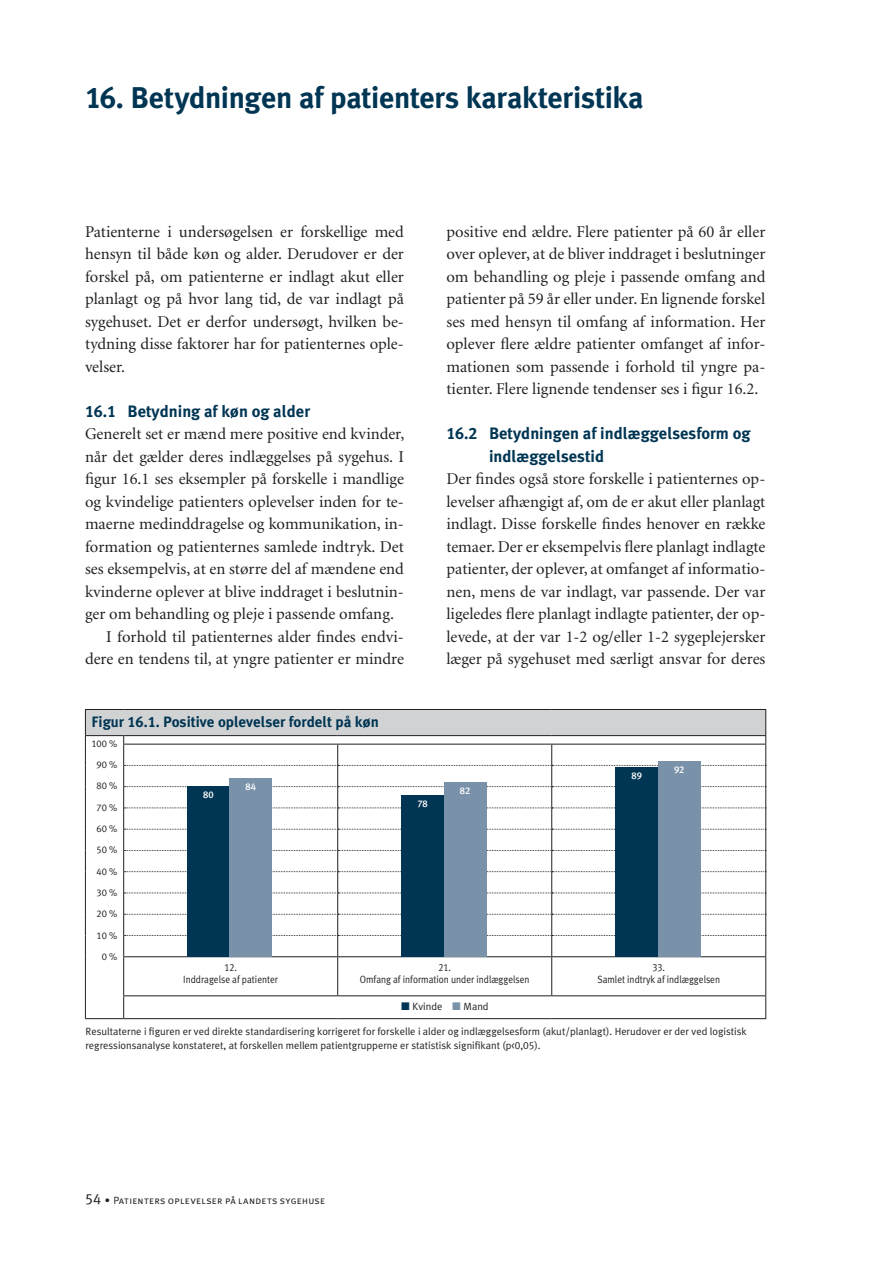
<style>
.page{position:relative;width:893px;height:1263px;background:#fff}
.page>*{position:absolute;margin:0;border:0;box-sizing:border-box;transform-origin:0 0}
.t1{font:700 30px "Ceta";letter-spacing:-.01em;color:#003553}
.t2{font:16.5px/22.5px "Minion";color:#231f20;text-align:justify}
.t3{font:700 16.5px/22.5px "Ceta";color:#003553}
.t4{font:700 15px "Ceta";color:#003553}
.t5{font:10.5px/13.5px "Ceta Normal";color:#231f20}
.t6{font:10.5px/12px "Ceta Normal";color:#231f20;text-align:center;scale:.9 1}
.t7{font:10.5px "Ceta Normal Caps";letter-spacing:.025em;color:#231f20}
.t8{font:9.75px/21.3px "Ceta Normal";color:#231f20;text-align:right}
.t9{font:500 9.75px "Ceta";color:#fff}
.s1{font-family:"Ding 1";color:#003553}
.s2{font-family:"Ding 1";color:#7a92a9}
.s3{font-family:"Ceta Normal";font-size:15px}
.s4{font-family:"Ceta Normal"}
</style>
<div class="page">
<div style="left:85px;top:709px;width:681px;height:27px;background:#d1d2d4"></div>
<hr style="left:85px;top:709px;width:39px;height:1px;background:#231f20">
<hr style="left:124px;top:709px;width:214px;height:1px;background:#231f20">
<hr style="left:338px;top:709px;width:214px;height:1px;background:#231f20">
<hr style="left:552px;top:709px;width:214px;height:1px;background:#231f20">
<hr style="left:85px;top:735px;width:39px;height:1px;background:#231f20">
<svg style="left:85px;top:710px;width:1px;height:247px"></svg>
<hr style="left:85px;top:957px;width:1px;height:39px;background:#231f20">
<hr style="left:123px;top:957px;width:1px;height:38px;background:#231f20">
<hr style="left:337px;top:957px;width:1px;height:38px;background:#231f20">
<hr style="left:551px;top:957px;width:1px;height:38px;background:#231f20">
<hr style="left:765px;top:957px;width:1px;height:38px;background:#231f20">
<svg style="left:85px;top:996px;width:1px;height:22px"></svg>
<hr style="left:123px;top:995px;width:215px;height:1px;background:#231f20">
<svg style="left:123px;top:996px;width:1px;height:22px"></svg>
<hr style="left:338px;top:995px;width:214px;height:1px;background:#231f20">
<hr style="left:552px;top:995px;width:214px;height:1px;background:#231f20">
<svg style="left:765px;top:996px;width:1px;height:22px"></svg>
<hr style="left:85px;top:1018px;width:39px;height:1px;background:#231f20">
<hr style="left:124px;top:1018px;width:214px;height:1px;background:#231f20">
<hr style="left:338px;top:1018px;width:214px;height:1px;background:#231f20">
<hr style="left:552px;top:1018px;width:214px;height:1px;background:#231f20">
<svg style="left:123px;top:710px;width:643px;height:246px"></svg>
<hr style="left:123px;top:956px;width:215px;height:1px;background:#231f20">
<hr style="left:338px;top:956px;width:214px;height:1px;background:#231f20">
<hr style="left:552px;top:956px;width:214px;height:1px;background:#231f20">
<div style="left:615px;top:767px;width:43px;height:190px;background:#003553"></div>
<div style="left:658px;top:761px;width:43px;height:196px;background:#7a92a9"></div>
<div style="left:401px;top:795px;width:43px;height:162px;background:#003553"></div>
<div style="left:444px;top:782px;width:42px;height:175px;background:#7a92a9"></div>
<div style="left:187px;top:786px;width:43px;height:171px;background:#003553"></div>
<div style="left:230px;top:778px;width:42px;height:179px;background:#7a92a9"></div>
<h1 class="t1" style="left:85px;top:81px;width:560px">16. Betydningen af patienters karakteristika</h1>
<p class="t2" style="left:85px;top:221px;width:320px">Patienterne i undersøgelsen er forskellige med hensyn til både køn og alder. Derudover er der forskel på, om patienterne er indlagt akut eller planlagt og på hvor lang tid, de var indlagt på sygehuset. Det er derfor undersøgt, hvilken be&shy;tydning disse faktorer har for patienternes ople&shy;velser.</p>
<p class="t3" style="left:85px;top:399px;width:227px">16.1 Betydning af køn og alder</p>
<p class="t2" style="left:85px;top:423px;width:321px">Generelt set er mænd mere positive end kvinder,</p>
<p class="t2" style="left:85px;top:446px;width:320px">når det gælder deres indlæggelses på sygehus. I</p>
<p class="t2" style="left:85px;top:468px;width:320px">figur 16.1 ses eksempler på forskelle i mandlige</p>
<p class="t2" style="left:85px;top:491px;width:320px">og kvindelige patienters oplevelser inden for te-</p>
<p class="t2" style="left:85px;top:513px;width:320px">maerne medinddragelse og kommunikation, in-</p>
<p class="t2" style="left:85px;top:536px;width:320px">formation og patienternes samlede indtryk. Det</p>
<p class="t2" style="left:85px;top:558px;width:320px">ses eksempelvis, at en større del af mændene end</p>
<p class="t2" style="left:85px;top:581px;width:320px">kvinderne oplever at blive inddraget i beslutnin-</p>
<p class="t2" style="left:85px;top:603px;width:310px">ger om behandling og pleje i passende omfang.</p>
<p class="t2" style="left:106px;top:626px;width:299px">I forhold til patienternes alder findes endvi-</p>
<p class="t2" style="left:85px;top:648px;width:320px">dere en tendens til, at yngre patienter er mindre</p>
<p class="t4" style="left:91px;top:713px;width:289px">Figur 16.1. Positive oplevelser fordelt på køn</p>
<p class="t8" style="left:91px;top:732px;width:27px">100 %<br>90 %<br>80 %<br>70 %<br>60 %<br>50 %<br>40 %<br>30 %<br>20 %<br>10 %<br>0 %</p>
<p class="t9" style="left:203px;top:789px;width:12px">80</p>
<p class="t9" style="left:246px;top:781px;width:12px">84</p>
<p class="t9" style="left:417px;top:798px;width:12px">78</p>
<p class="t2" style="left:446px;top:221px;width:320px">positive end ældre. Flere patienter på 60 år eller over oplever, at de bliver inddraget i beslutninger om behandling og pleje i passende omfang and patienter på 59 år eller under. En lignende forskel ses med hensyn til omfang af information. Her oplever flere ældre patienter omfanget af infor&shy;mationen som passende i forhold til yngre pa&shy;tienter. Flere lignende tendenser ses i figur 16.2.</p>
<p class="t3" style="left:489px;top:422px;width:263px;text-indent:-43px">16.2 Betydningen af indlæggelsesform og indlæggelsestid</p>
<p class="t2" style="left:446px;top:468px;width:320px">Der findes også store forskelle i patienternes op&shy;levelser afhængigt af, om de er akut eller planlagt indlagt. Disse forskelle findes henover en række temaer. Der er eksempelvis flere planlagt indlagte patienter, der oplever, at omfanget af informatio&shy;nen, mens de var indlagt, var passende. Der var ligeledes flere planlagt indlagte patienter, der op&shy;levede, at der var 1-2 og/eller 1-2 sygeplejersker læger på sygehuset med særligt ansvar for deres</p>
<p class="t9" style="left:460px;top:785px;width:12px">82</p>
<p class="t9" style="left:632px;top:770px;width:12px">89</p>
<p class="t9" style="left:674px;top:764px;width:12px">92</p>
<p class="t6" style="left:183px;top:961px;width:107px">12.<br>Inddragelse af patienter</p>
<p class="t6" style="left:360px;top:961px;width:190px">21.<br>Omfang af information under indlæggelsen</p>
<p class="t6" style="left:597px;top:961px;width:138px">33.<br>Samlet indtryk af indlæggelsen</p>
<p class="t5" style="left:401px;top:1000px;width:89px"><span class="s1">¨</span> Kvinde <span class="s2">¨</span> Mand</p>
<p class="t5" style="left:85px;top:1025px;width:663px">Resultaterne i figuren er ved direkte standardisering korrigeret for forskelle i alder og indlæggelsesform (akut/planlagt). Herudover er der ved logistisk regressionsanalyse konstateret, at forskellen mellem patientgrupperne er statistisk signifikant (p&lt;0,05).</p>
<p class="t7" style="left:85px;top:1194px;width:242px"><span class="s3">54</span> <span class="s4">•</span> Patienters oplevelser på landets sygehuse</p>
</div>
